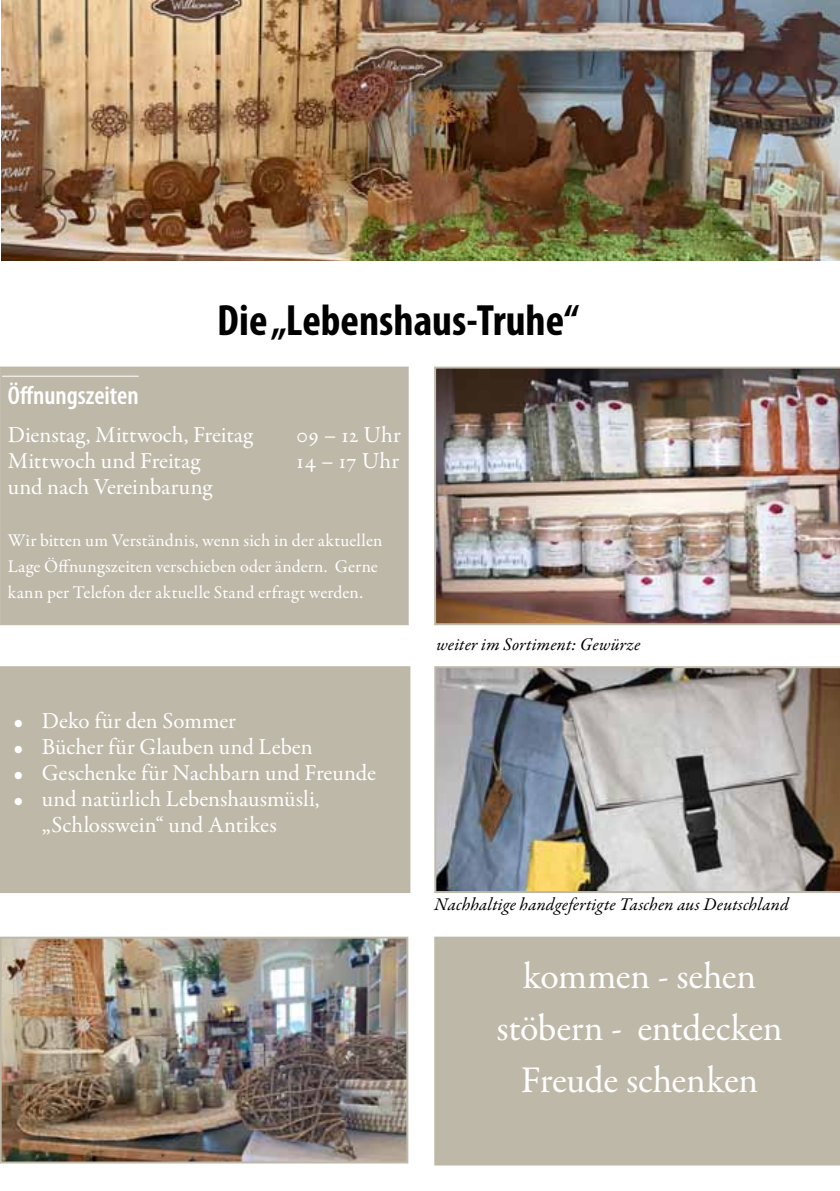
<style>
.page{position:relative;width:840px;height:1191px;background:#fff}
.page>*{position:absolute;margin:0;border:0;box-sizing:border-box;transform-origin:0 0}
.t1{font:700 condensed 44px "Myriad Pro";color:#000}
.t2{font:38px/52px "Garamond Premr Pro";letter-spacing:-.015em;color:#fff;text-align:center}
.t3{font:600 condensed 26px "Myriad Pro";color:#fff}
.t4{font:23px/26px "Garamond Premr Pro";color:#fff}
.t5{font:18px/26px "Garamond Premr Pro";letter-spacing:.005em;color:#fff}
.t6{font:italic 18px "Garamond Premr Pro";letter-spacing:.01em;color:#000}
</style>
<div class="page">
<svg style="left:785px;top:1165px;width:54px;height:1px"></svg>
<div style="left:434px;top:936px;width:405px;height:229px;background:#beb8a9"></div>
<img style="left:434px;top:666px;width:405px;height:227px">
<div style="left:1px;top:667px;width:408px;height:225px;background:#beb8a9"></div>
<div style="left:0;top:666px;width:410px;height:227px;border:2px solid #beb8a9"></div>
<img style="left:3px;top:939px;width:402px;height:221px">
<div style="left:0;top:936px;width:408px;height:227px;border:2px solid #beb8a9"></div>
<img style="left:2px;top:0;width:837px;height:261px">
<img style="left:434px;top:366px;width:405px;height:259px">
<div style="left:1px;top:367px;width:406px;height:257px;background:#beb8a9"></div>
<hr style="left:0;top:376px;width:139px;height:1px;background:#fff">
<div style="left:0;top:366px;width:408px;height:259px;border:2px solid #beb8a9"></div>
<h1 class="t1" style="left:217px;top:293px;width:363px">Die „Lebenshaus-Truhe“</h1>
<p class="t3" style="left:8px;top:379px;width:132px">Öffnungszeiten</p>
<p class="t4" style="left:8px;top:422px;width:246px">Dienstag, Mittwoch, Freitag</p>
<p class="t4" style="left:296px;top:422px;width:106px">09 – 12 Uhr</p>
<p class="t4" style="left:8px;top:448px;width:194px">Mittwoch und Freitag</p>
<p class="t4" style="left:296px;top:448px;width:105px">14 – 17 Uhr</p>
<p class="t4" style="left:8px;top:474px;width:206px">und nach Vereinbarung</p>
<p class="t5" style="left:8px;top:528px;width:376px">Wir bitten um Verständnis, wenn sich in der aktuellen<br>Lage Öffnungszeiten verschieben oder ändern. Gerne kann per Telefon der aktuelle Stand erfragt werden.</p>
<p class="t4" style="left:13px;top:708px;width:224px">• Deko für den Sommer</p>
<p class="t4" style="left:13px;top:734px;width:301px">• Bücher für Glauben und Leben</p>
<p class="t4" style="left:13px;top:760px;width:364px">• Geschenke für Nachbarn und Freunde</p>
<p class="t4" style="left:42px;top:786px;width:279px;text-indent:-28px">• und natürlich Lebenshausmüsli, „Schlosswein“ und Antikes</p>
<p class="t6" style="left:436px;top:633px;width:205px">weiter im Sortiment: Gewürze</p>
<p class="t6" style="left:434px;top:893px;width:356px">Nachhaltige handgefertigte Taschen aus Deutschland</p>
<h2 class="t2" style="left:496px;top:951px;width:287px">kommen - sehen stöbern - entdecken<br>Freude schenken</h2>
</div>
